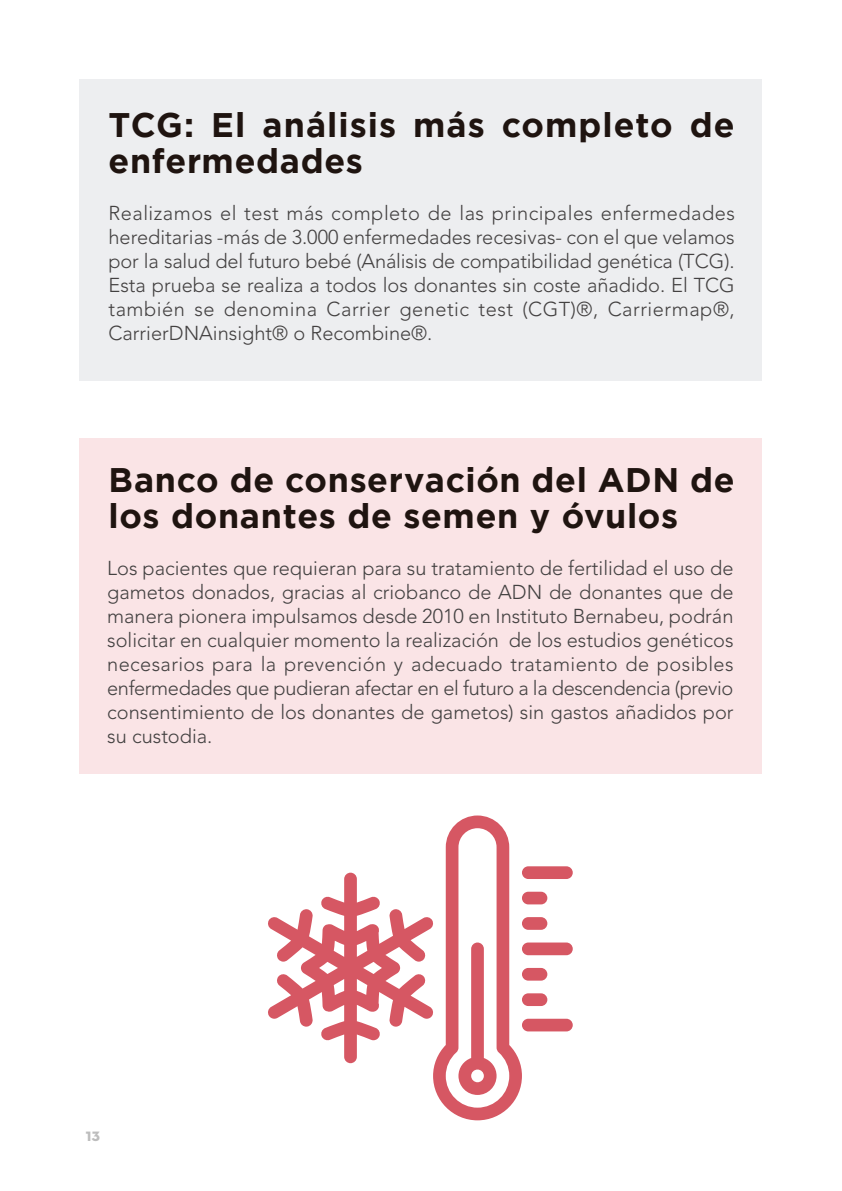
<style>
.page{position:relative;width:842px;height:1191px;background:#fff}
.page>*{position:absolute;margin:0;border:0;box-sizing:border-box;transform-origin:0 0}
.t1{font:700 34px/36px "Gotham";letter-spacing:.02em;color:#1f1410}
.t2{font:300 20px/24px "Avenir LT Std";color:#434141;text-align:justify}
.t3{font:18px "Neutra Text Bold SC";color:#bdbdbd}
</style>
<div class="page">
<div style="left:80px;top:438px;width:682px;height:336px;background:#fae4e6"></div>
<div style="left:80px;top:80px;width:682px;height:301px;background:#edeef0"></div>
<div style="left:522px;top:1018px;width:51px;height:13px;background:#d65763;border-radius:6px"></div>
<div style="left:522px;top:993px;width:25px;height:13px;background:#d65763;border-radius:6px"></div>
<div style="left:522px;top:968px;width:25px;height:12px;background:#d65763;border-radius:6px"></div>
<div style="left:522px;top:942px;width:51px;height:13px;background:#d65763;border-radius:6px"></div>
<div style="left:522px;top:866px;width:51px;height:13px;background:#d65763;border-radius:6px"></div>
<div style="left:522px;top:917px;width:25px;height:12px;background:#d65763;border-radius:6px"></div>
<div style="left:522px;top:891px;width:25px;height:13px;background:#d65763;border-radius:6px"></div>
<svg style="left:268px;top:815px;width:254px;height:305px"></svg>
<h1 class="t1" style="left:108px;top:106px;width:628px">TCG: El análisis más completo de enfermedades</h1>
<p class="t2" style="left:108px;top:201px;width:628px">Realizamos el test más completo de las principales enfermedades hereditarias -más de 3.000 enfermedades recesivas- con el que velamos por la salud del futuro bebé (Análisis de compatibilidad genética (TCG).<br>Esta prueba se realiza a todos los donantes sin coste añadido. El TCG también se denomina Carrier genetic test (CGT)®, Carriermap®, CarrierDNAinsight® o Recombine®.</p>
<h1 class="t1" style="left:108px;top:461px;width:628px">Banco de conservación del ADN de los donantes de semen y óvulos</h1>
<p class="t2" style="left:107px;top:556px;width:628px">Los pacientes que requieran para su tratamiento de fertilidad el uso de gametos donados, gracias al criobanco de ADN de donantes que de manera pionera impulsamos desde 2010 en Instituto Bernabeu, podrán solicitar en cualquier momento la realización de los estudios genéticos necesarios para la prevención y adecuado tratamiento de posibles enfermedades que pudieran afectar en el futuro a la descendencia (previo consentimiento de los donantes de gametos) sin gastos añadidos por su custodia.</p>
<p class="t3" style="left:85px;top:1123px;width:16px">13</p>
</div>
